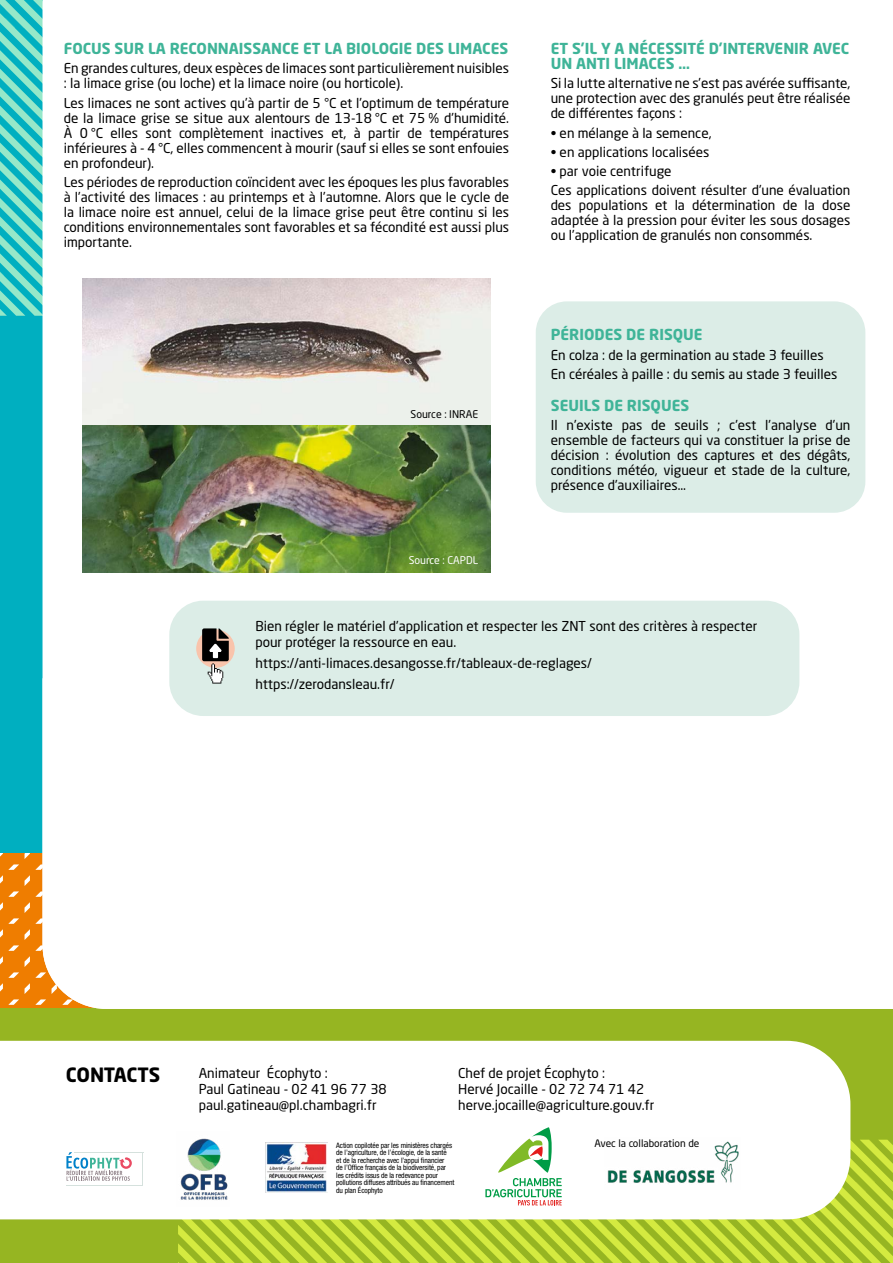
<style>
.page{position:relative;width:893px;height:1263px;background:#fff}
.page>*{position:absolute;margin:0;border:0;box-sizing:border-box;transform-origin:0 0}
.t1{font:700 19.5px "Neo Sans Pro";letter-spacing:-.02em;color:#000}
.t2{font:700 15px/15px "Neo Sans Std";color:#3fb498}
.t3{font:13.5px/15px "Neo Sans Std";color:#000}
.t4{font:10.5px "Neo Sans Std";color:#000}
.t5{font:10.5px "Neo Sans Std";color:#fff}
.t6{font:10.2px "Neo Sans Std";color:#000}
.t7{font:condensed 7.5px/7.5px "Helvetica Neue LT Std";letter-spacing:-.01em;color:#000}
</style>
<div class="page">
<svg style="left:0;top:853px;width:43px;height:156px;background:#ef8918"></svg>
<div style="left:0;top:0;width:893px;height:853px;background:#00afc0"></div>
<svg style="left:0;top:0;width:43px;height:316px"></svg>
<div style="left:0;top:1009px;width:893px;height:254px;background:#96b522"></div>
<div style="left:0;top:1041px;width:850px;height:178px;background:#fff"></div>
<div style="left:43px;top:0;width:850px;height:678px;background:#fff"></div>
<svg style="left:43px;top:678px;width:850px;height:331px"></svg>
<img style="left:176px;top:1132px;width:2px;height:74px">
<hr style="left:74px;top:1152px;width:69px;height:1px;background:#d5e1dd">
<hr style="left:142px;top:1152px;width:1px;height:34px;background:#d5e1dd">
<hr style="left:66px;top:1185px;width:77px;height:1px;background:#d5e1dd">
<svg style="left:66px;top:1152px;width:66px;height:29px;background:#cfdade"></svg>
<div style="left:536px;top:301px;width:329px;height:212px;background:#dcede7;border-radius:31px"></div>
<svg style="left:178px;top:1127px;width:715px;height:136px"></svg>
<img style="left:83px;top:279px;width:407px;height:147px">
<img style="left:83px;top:426px;width:407px;height:147px">
<div style="left:169px;top:601px;width:630px;height:115px;background:#dcede7;border-radius:34px"></div>
<div style="left:196px;top:629px;width:39px;height:39px;background:#f9c4ac;border-radius:50%"></div>
<svg style="left:202px;top:628px;width:27px;height:55px"></svg>
<p class="t2" style="left:64px;top:41px;width:446px">FOCUS SUR LA RECONNAISSANCE ET LA BIOLOGIE DES LIMACES</p>
<p class="t3" style="left:64px;top:61px;width:447px">En grandes cultures, deux espèces de limaces sont particulièrement nuisibles : la limace grise (ou loche) et la limace noire (ou horticole).</p>
<p class="t3" style="left:64px;top:95px;width:447px;text-align:justify">Les limaces ne sont actives qu’à partir de 5 °C et l’optimum de température de la limace grise se situe aux alentours de 13-18 °C et 75 % d’humidité.<br>À 0 °C elles sont complètement inactives et, à partir de températures inférieures à - 4 °C, elles commencent à mourir (sauf si elles se sont enfouies en profondeur).</p>
<p class="t3" style="left:64px;top:174px;width:447px;text-align:justify">Les périodes de reproduction coïncident avec les époques les plus favorables à l’activité des limaces : au printemps et à l’automne. Alors que le cycle de la limace noire est annuel, celui de la limace grise peut être continu si les conditions environnementales sont favorables et sa fécondité est aussi plus importante.</p>
<p class="t4" style="left:411px;top:408px;width:69px">Source : INRAE</p>
<p class="t5" style="left:409px;top:553px;width:71px">Source : CAPDL</p>
<p class="t2" style="left:551px;top:41px;width:300px">ET S’IL Y A NÉCESSITÉ D’INTERVENIR AVEC<br>UN ANTI LIMACES …</p>
<p class="t3" style="left:551px;top:76px;width:301px;text-align:justify">Si la lutte alternative ne s’est pas avérée suffisante, une protection avec des granulés peut être réalisée de différentes façons :</p>
<p class="t3" style="left:551px;top:125px;width:162px">• en mélange à la semence,</p>
<p class="t3" style="left:551px;top:144px;width:160px">• en applications localisées</p>
<p class="t3" style="left:551px;top:161px;width:301px;line-height:19.2px">• par voie centrifuge<br>Ces applications doivent résulter d’une évaluation</p>
<p class="t3" style="left:551px;top:198px;width:301px;text-align:justify">des populations et la détermination de la dose adaptée à la pression pour éviter les sous dosages ou l’application de granulés non consommés.</p>
<p class="t2" style="left:551px;top:327px;width:153px">PÉRIODES DE RISQUE</p>
<p class="t3" style="left:551px;top:345px;width:288px;line-height:19.2px">En colza : de la germination au stade 3 feuilles<br>En céréales à paille : du semis au stade 3 feuilles</p>
<p class="t2" style="left:551px;top:397px;width:140px">SEUILS DE RISQUES</p>
<p class="t3" style="left:551px;top:417px;width:301px;text-align:justify">Il n’existe pas de seuils ; c’est l’analyse d’un ensemble de facteurs qui va constituer la prise de décision : évolution des captures et des dégâts, conditions météo, vigueur et stade de la culture, présence d’auxiliaires…</p>
<p class="t3" style="left:255px;top:618px;width:503px;line-height:16.2px">Bien régler le matériel d’application et respecter les ZNT sont des critères à respecter pour protéger la ressource en eau.</p>
<p class="t3" style="left:255px;top:652px;width:338px;line-height:21px">https://anti-limaces.desangosse.fr/tableaux-de-reglages/ https://zerodansleau.fr/</p>
<h1 class="t1" style="left:66px;top:1062px;width:96px">CONTACTS</h1>
<p class="t3" style="left:199px;top:1064px;width:189px;line-height:16.2px">Animateur Écophyto :<br>Paul Gatineau - 02 41 96 77 38 paul.gatineau@pl.chambagri.fr</p>
<p class="t3" style="left:458px;top:1064px;width:198px;line-height:16.2px">Chef de projet Écophyto :<br>Hervé Jocaille - 02 72 74 71 42 herve.jocaille@agriculture.gouv.fr</p>
<p class="t7" style="left:336px;top:1141px;width:120px">Action copilotée par les ministères chargés de l’agriculture, de l’écologie, de la santé<br>et de la recherche avec l’appui financier<br>de l’Office français de la biodiversité, par les crédits issus de la redevance pour pollutions diffuses attribués au financement du plan Écophyto</p>
<p class="t6" style="left:595px;top:1137px;width:106px">Avec la collaboration de</p>
</div>
